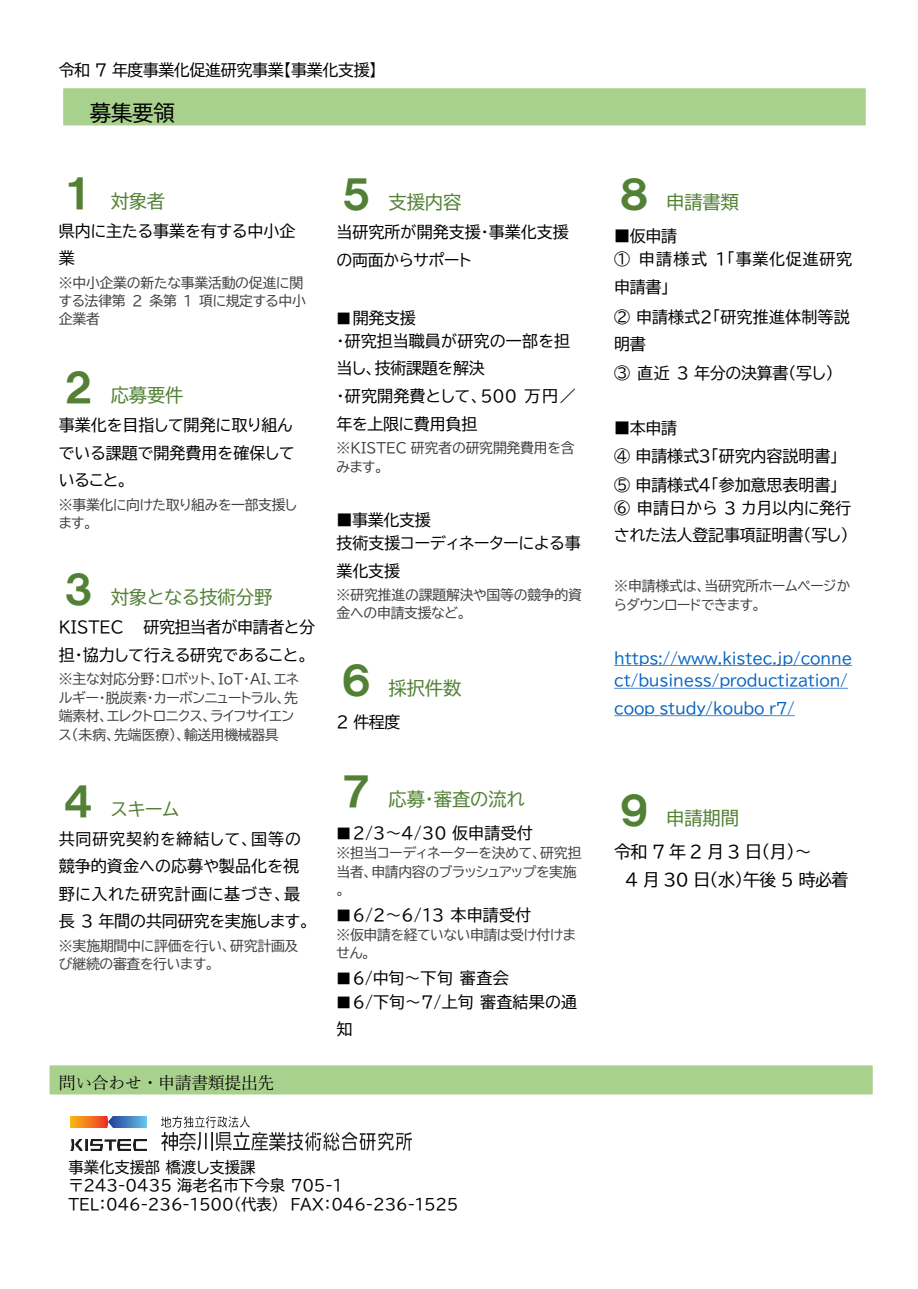
<style>
.page{position:relative;width:918px;height:1289px;background:#fff}
.page>*{position:absolute;margin:0;border:0;box-sizing:border-box;transform-origin:0 0}
.t1{font:21.45px "BIZ UDP Gothic";color:#000}
.t2{font:18.3px "BIZ UDP Gothic";letter-spacing:-.01em;color:#528135}
.t3{font:16.95px "BIZ UDP Gothic";letter-spacing:.2em;color:#000}
.t4{font:16.95px "Yu Mincho";letter-spacing:-.02em;color:#000}
.t5{font:16.95px "BIZ UDP Gothic";letter-spacing:.26em;color:#000}
.t6{font:16.05px/27.6px "BIZ UDP Gothic";color:#000}
.t7{font:16.05px "BIZ UDP Gothic";letter-spacing:-.025em;color:#000}
.t8{font:16.05px/27.6px "BIZ UDP Gothic";letter-spacing:.045em;color:#000}
.t9{font:16.05px "BIZ UDP Gothic";letter-spacing:-.02em;color:#000}
.t10{font:15.3px/27.6px "BIZ UDP Gothic";letter-spacing:-.01em;color:#0562c1}
.t11{font:15.3px "BIZ UDP Gothic";letter-spacing:-.005em;color:#000}
.t12{font:13.8px/18.3px "BIZ UDP Gothic";letter-spacing:-.02em;color:#404040}
.s1{font-family:"HG Soei Kakugothic UB";font-size:39.75px}
.s2{font-size:14.55px}
</style>
<div class="page">
<svg style="left:614px;top:665px;width:238px;height:1px"></svg>
<svg style="left:614px;top:688px;width:234px;height:1px"></svg>
<svg style="left:614px;top:715px;width:181px;height:1px"></svg>
<div style="left:50px;top:1065px;width:822px;height:29px;background:#a9d18e;border:1px solid #a9d18e"></div>
<div style="left:64px;top:89px;width:801px;height:36px;background:#a9d18e"></div>
<img style="left:162px;top:1116px;width:87px;height:11px">
<img style="left:161px;top:1132px;width:16px;height:18px">
<img style="left:179px;top:1132px;width:33px;height:18px">
<img style="left:215px;top:1132px;width:34px;height:18px">
<img style="left:251px;top:1132px;width:16px;height:18px">
<img style="left:269px;top:1132px;width:16px;height:18px">
<img style="left:287px;top:1132px;width:124px;height:18px">
<img style="left:70px;top:1116px;width:76px;height:11px">
<img style="left:70px;top:1139px;width:17px;height:11px">
<svg style="left:90px;top:1139px;width:56px;height:11px"></svg>
<p class="t7" style="left:59px;top:62px;width:320px">令和 7 年度事業化促進研究事業【事業化支援】</p>
<p class="t1" style="left:90px;top:102px;width:87px">募集要領</p>
<h2 class="t2" style="left:59px;top:192px;width:108px"><span class="s1">１</span> 対象者</h2>
<p class="t6" style="left:59px;top:217px;width:238px">県内に主たる事業を有する中小企業</p>
<p class="t12" style="left:59px;top:273px;width:249px">※中小企業の新たな事業活動の促進に関する法律第 2 条第 1 項に規定する中小企業者</p>
<p class="t2" style="left:59px;top:386px;width:126px"><span class="s1">２</span> 応募要件</p>
<p class="t6" style="left:59px;top:411px;width:237px">事業化を目指して開発に取り組んでいる課題で開発費用を確保していること。</p>
<p class="t12" style="left:59px;top:496px;width:240px">※事業化に向けた取り組みを一部支援します。</p>
<p class="t2" style="left:59px;top:588px;width:215px"><span class="s1">３</span> 対象となる技術分野</p>
<p class="t6" style="left:59px;top:613px;width:258px">KISTEC 研究担当者が申請者と分担・協力して行える研究であること。</p>
<p class="t12" style="left:59px;top:670px;width:242px">※主な対応分野：ロボット、IoT･AI、エネルギー･脱炭素･カーボンニュートラル、先端素材、エレクトロニクス、ライフサイエンス（未病、先端医療）、輸送用機械器具</p>
<p class="t2" style="left:59px;top:799px;width:122px"><span class="s1">４</span> スキーム</p>
<p class="t6" style="left:59px;top:824px;width:252px">共同研究契約を締結して、国等の競争的資金への応募や製品化を視野に入れた研究計画に基づき、最長 3 年間の共同研究を実施します。</p>
<p class="t12" style="left:59px;top:936px;width:241px">※実施期間中に評価を行い、研究計画及び継続の審査を行います。</p>
<p class="t4" style="left:59px;top:1066px;width:217px">問い合わせ・申請書類提出先</p>
<p class="t2" style="left:337px;top:193px;width:126px"><span class="s1">５</span> 支援内容</p>
<p class="t6" style="left:337px;top:218px;width:234px">当研究所が開発支援・事業化支援の両面からサポート</p>
<p class="t6" style="left:337px;top:304px;width:81px"><span class="s2">■</span>開発支援</p>
<p class="t6" style="left:337px;top:327px;width:235px">・研究担当職員が研究の一部を担当し、技術課題を解決</p>
<p class="t6" style="left:337px;top:382px;width:241px">・研究開発費として、500 万円／年を上限に費用負担</p>
<p class="t12" style="left:337px;top:439px;width:240px">※KISTEC 研究者の研究開発費用を含みます。</p>
<p class="t6" style="left:337px;top:506px;width:96px">■事業化支援</p>
<p class="t6" style="left:337px;top:529px;width:246px">技術支援コーディネーターによる事業化支援</p>
<p class="t12" style="left:337px;top:585px;width:247px">※研究推進の課題解決や国等の競争的資金への申請支援など。</p>
<p class="t2" style="left:337px;top:679px;width:126px"><span class="s1">６</span> 採択件数</p>
<p class="t6" style="left:337px;top:708px;width:65px">2 件程度</p>
<p class="t2" style="left:337px;top:790px;width:190px"><span class="s1">７</span> 応募・審査の流れ</p>
<p class="t6" style="left:337px;top:819px;width:198px"><span class="s2">■</span>２/3～４/３０仮申請受付</p>
<p class="t12" style="left:337px;top:843px;width:246px">※担当コーディネーターを決めて、研究担当者、申請内容のブラッシュアップを実施。</p>
<p class="t6" style="left:337px;top:901px;width:196px"><span class="s2">■</span>６/２～６/１３本申請受付</p>
<p class="t12" style="left:337px;top:925px;width:241px">※仮申請を経ていない申請は受け付けません。</p>
<p class="t6" style="left:337px;top:964px;width:174px"><span class="s2">■</span>６/中旬～下旬審査会</p>
<p class="t6" style="left:337px;top:987px;width:242px"><span class="s2">■</span>６/下旬～７/上旬審査結果の通知</p>
<p class="t11" style="left:68px;top:1159px;width:188px">事業化支援部橋渡し支援課</p>
<p class="t11" style="left:68px;top:1177px;width:275px">〒243-0435 海老名市下今泉 705-1</p>
<p class="t11" style="left:68px;top:1196px;width:392px">TEL：046-236-1500（代表） FAX：046-236-1525</p>
<p class="t2" style="left:614px;top:193px;width:126px"><span class="s1">８</span> 申請書類</p>
<p class="t6" style="left:614px;top:222px;width:65px">■仮申請</p>
<p class="t8" style="left:614px;top:245px;width:239px">① 申請様式 1「事業化促進研究申請書」</p>
<p class="t6" style="left:614px;top:303px;width:237px;line-height:27px">② 申請様式２「研究推進体制等説明書</p>
<p class="t9" style="left:614px;top:365px;width:221px">③ 直近 3 年分の決算書（写し）</p>
<p class="t6" style="left:614px;top:414px;width:65px">■本申請</p>
<p class="t6" style="left:614px;top:442px;width:226px">④ 申請様式３「研究内容説明書」</p>
<p class="t6" style="left:614px;top:471px;width:226px">⑤ 申請様式４「参加意思表明書」</p>
<p class="t6" style="left:614px;top:494px;width:238px">⑥ 申請日から 3 カ月以内に発行された法人登記事項証明書（写し）</p>
<p class="t12" style="left:614px;top:577px;width:238px">※申請様式は、当研究所ホームページからダウンロードできます。</p>
<p class="t10" style="left:614px;top:644px;width:240px">https://www.kistec.jp/conne</p>
<p class="t10" style="left:614px;top:667px;width:235px">ct/business/productization/ coop_study/koubo_r7/</p>
<p class="t2" style="left:614px;top:808px;width:126px"><span class="s1">９</span> 申請期間</p>
<p class="t5" style="left:614px;top:843px;width:199px">令和7年2月3日（月）～</p>
<p class="t3" style="left:625px;top:871px;width:225px">4 月 30 日（水）午後 5 時必着</p>
</div>
